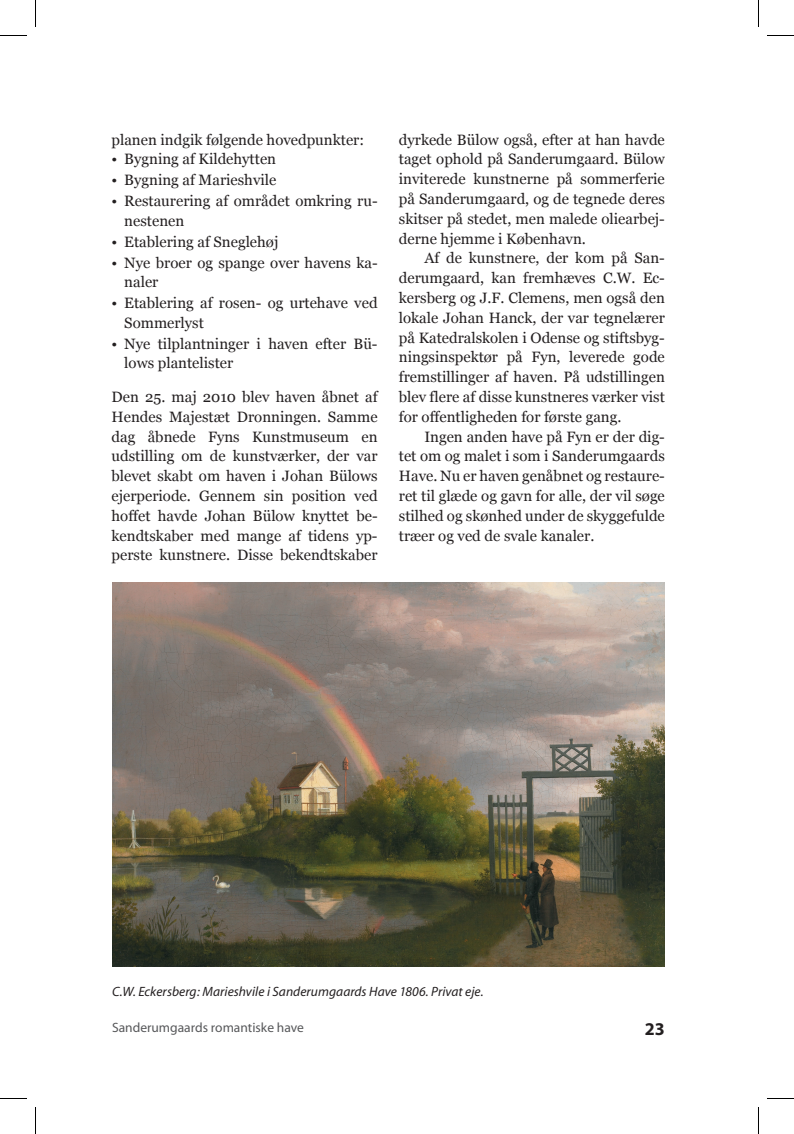
<style>
.page{position:relative;width:794px;height:1134px;background:#fff}
.page>*{position:absolute;margin:0;border:0;box-sizing:border-box;transform-origin:0 0}
.t1{font:700 18px "Myriad";color:#231f20}
.t2{font:15px/19.8px "Georgia";color:#231f20}
.t3{font:italic 13.5px "Myriad";letter-spacing:.005em;color:#231f20}
.t4{font:13.5px "Myriad";color:#57585a}
</style>
<div class="page">
<img style="left:112px;top:583px;width:553px;height:384px">
<svg style="left:35px;top:0;width:1px;height:27px"></svg>
<svg style="left:0;top:35px;width:27px;height:1px"></svg>
<svg style="left:758px;top:0;width:1px;height:27px"></svg>
<svg style="left:767px;top:35px;width:27px;height:1px"></svg>
<svg style="left:35px;top:1107px;width:1px;height:27px"></svg>
<svg style="left:0;top:1098px;width:27px;height:1px"></svg>
<svg style="left:758px;top:1107px;width:1px;height:27px"></svg>
<svg style="left:767px;top:1098px;width:27px;height:1px"></svg>
<p class="t2" style="left:112px;top:129px;width:254px">planen indgik følgende hovedpunkter:</p>
<p class="t2" style="left:112px;top:149px;width:166px">• Bygning af Kildehytten</p>
<p class="t2" style="left:112px;top:170px;width:166px">• Bygning af Marieshvile</p>
<p class="t2" style="left:124px;top:191px;width:255px;text-indent:-13px">• Restaurering af området omkring ru&shy;nestenen</p>
<p class="t2" style="left:112px;top:232px;width:168px">• Etablering af Sneglehøj</p>
<p class="t2" style="left:124px;top:253px;width:255px;text-indent:-13px">• Nye broer og spange over havens ka&shy;naler</p>
<p class="t2" style="left:124px;top:293px;width:255px;text-indent:-13px">• Etablering af rosen- og urtehave ved<br>Sommerlyst</p>
<p class="t2" style="left:124px;top:334px;width:255px;text-indent:-13px">• Nye tilplantninger i haven efter Bü&shy;lows plantelister</p>
<p class="t2" style="left:112px;top:387px;width:268px;text-align:justify">Den 25. maj 2010 blev haven åbnet af Hendes Majestæt Dronningen. Samme dag åbnede Fyns Kunstmuseum en udstilling om de kunstværker, der var blevet skabt om haven i Johan Bülows ejerperiode. Gennem sin position ved hoffet havde Johan Bülow knyttet be&shy;kendtskaber med mange af tidens yp&shy;perste kunstnere. Disse bekendtskaber</p>
<p class="t2" style="left:399px;top:129px;width:267px;text-align:justify">dyrkede Bülow også, efter at han havde taget ophold på Sanderumgaard. Bülow inviterede kunstnerne på sommerferie på Sanderumgaard, og de tegnede deres skitser på stedet, men malede oliearbej&shy;derne hjemme i København.</p>
<p class="t2" style="left:399px;top:248px;width:267px;text-align:justify;text-indent:26px">Af de kunstnere, der kom på San&shy;derumgaard, kan fremhæves C.W. Ec&shy;kersberg og J.F. Clemens, men også den lokale Johan Hanck, der var tegnelærer på Katedralskolen i Odense og stiftsbyg&shy;ningsinspektør på Fyn, leverede gode fremstillinger af haven. På udstillingen blev flere af disse kunstneres værker vist for offentligheden for første gang.</p>
<p class="t2" style="left:399px;top:426px;width:267px;text-align:justify;text-indent:26px">Ingen anden have på Fyn er der dig&shy;tet om og malet i som i Sanderumgaards Have. Nu er haven genåbnet og restaure&shy;ret til glæde og gavn for alle, der vil søge stilhed og skønhed under de skyggefulde træer og ved de svale kanaler.</p>
<p class="t3" style="left:112px;top:985px;width:373px">C.W. Eckersberg: Marieshvile i Sanderumgaards Have 1806. Privat eje.</p>
<p class="t4" style="left:112px;top:1021px;width:193px">Sanderumgaards romantiske have</p>
<p class="t1" style="left:645px;top:1020px;width:21px">23</p>
</div>
